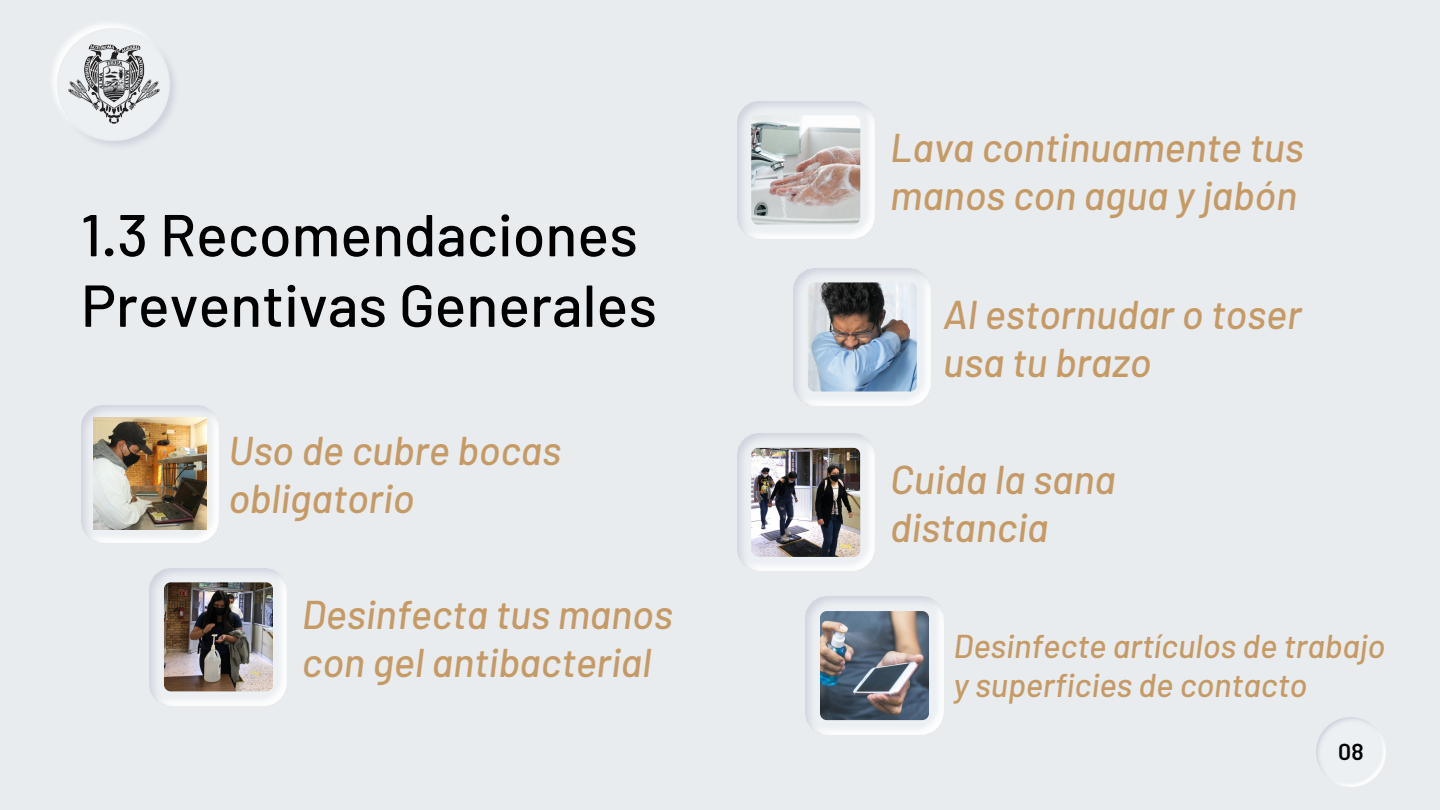
<style>
.page{position:relative;width:1440px;height:810px;background:#e8ecef}
.page>*{position:absolute;margin:0;border:0;box-sizing:border-box;transform-origin:0 0}
.t1{font:500 59px/70.5px "Barlow";color:#000}
.t2{font:italic 500 40.1px/48px "Barlow";color:#c69a65}
.t3{font:italic 500 33px/39px "Barlow";color:#c69a65}
.t4{font:600 23px "Barlow";color:#000}
</style>
<div class="page">
<img style="left:737px;top:434px;width:137px;height:137px">
<img style="left:53px;top:24px;width:122px;height:122px">
<img style="left:68px;top:45px;width:91px;height:79px">
<img style="left:806px;top:597px;width:137px;height:137px">
<img style="left:737px;top:101px;width:137px;height:137px">
<img style="left:794px;top:268px;width:137px;height:138px">
<img style="left:81px;top:405px;width:137px;height:137px">
<img style="left:93px;top:418px;width:113px;height:111px">
<img style="left:150px;top:568px;width:137px;height:137px">
<img style="left:1316px;top:717px;width:69px;height:69px">
<img style="left:164px;top:582px;width:109px;height:109px;border-radius:7px">
<img style="left:751px;top:448px;width:109px;height:109px;border-radius:7px">
<img style="left:808px;top:282px;width:109px;height:109px;border-radius:7px">
<img style="left:751px;top:115px;width:109px;height:109px;border-radius:7px">
<img style="left:820px;top:611px;width:109px;height:109px;border-radius:7px">
<h1 class="t1" style="left:81px;top:197px;width:578px">1.3 Recomendaciones<br>Preventivas Generales</h1>
<p class="t2" style="left:228px;top:425px;width:334px">Uso de cubre bocas obligatorio</p>
<p class="t2" style="left:302px;top:589px;width:372px">Desinfecta tus manos con gel antibacterial</p>
<p class="t2" style="left:890px;top:122px;width:415px">Lava continuamente tus manos con agua y jabón</p>
<p class="t2" style="left:943px;top:289px;width:360px">Al estornudar o toser usa tu brazo</p>
<p class="t2" style="left:890px;top:454px;width:227px">Cuida la sana distancia</p>
<p class="t3" style="left:954px;top:626px;width:433px">Desinfecte artículos de trabajo y superficies de contacto</p>
<p class="t4" style="left:1338px;top:737px;width:27px">08</p>
</div>
